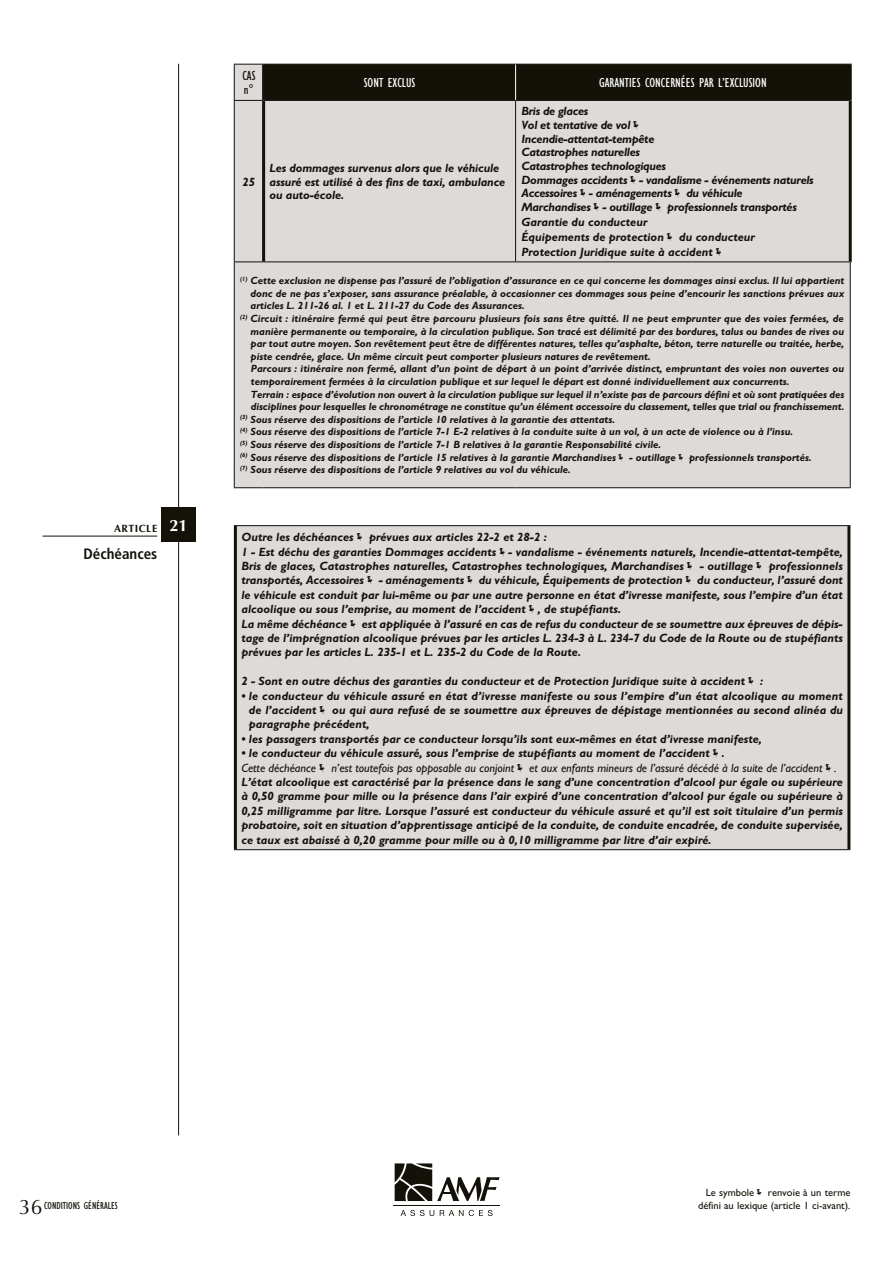
<style>
.page{position:relative;width:893px;height:1263px;background:#fff}
.page>*{position:absolute;margin:0;border:0;box-sizing:border-box;transform-origin:0 0}
.t1{font:700 16.5px "Optima";color:#fff}
.t2{font:700 condensed 15px "Frutiger";color:#131108}
.t3{font:condensed 13.5px "Gill Sans";color:#fff}
.t4{font:condensed 13.5px/14.2px "Gill Sans";color:#131108}
.t5{font:italic 700 12px/14.4px "Gill Sans";color:#131108}
.t6{font:italic 700 12px/13.6px "Gill Sans";letter-spacing:-.025em;color:#131108}
.t7{font:italic 12px "Gill Sans";color:#131108}
.t8{font:italic 700 10.5px "Gill Sans";color:#131108}
.t9{font:10.5px/12.6px "Gill Sans";color:#131108;text-align:right}
.t10{font:condensed 10.5px "Gill Sans";color:#131108}
.t11{font:700 10.5px "Optima";letter-spacing:.05em;color:#131108}
.s1{font-family:"Optima";font-stretch:normal;font-size:21px}
</style>
<div class="page">
<hr style="left:393px;top:1205px;width:107px;height:1px;background:#131108">
<svg style="left:394px;top:1163px;width:1px;height:38px"></svg>
<svg style="left:395px;top:1163px;width:105px;height:38px"></svg>
<svg style="left:401px;top:1210px;width:33px;height:6px"></svg>
<svg style="left:440px;top:1210px;width:53px;height:6px"></svg>
<hr style="left:178px;top:64px;width:1px;height:1071px;background:#131108">
<div style="left:235px;top:101px;width:615px;height:386px;background:#dcdbda"></div>
<div style="left:234px;top:64px;width:615px;height:37px;background:#131108"></div>
<hr style="left:234px;top:101px;width:1px;height:160px;background:#131108">
<hr style="left:234px;top:261px;width:30px;height:1px;background:#131108">
<hr style="left:234px;top:262px;width:1px;height:225px;background:#131108">
<hr style="left:234px;top:487px;width:30px;height:1px;background:#131108">
<hr style="left:264px;top:487px;width:252px;height:1px;background:#131108">
<hr style="left:516px;top:487px;width:335px;height:1px;background:#131108">
<hr style="left:264px;top:64px;width:252px;height:1px;background:#131108">
<hr style="left:265px;top:100px;width:251px;height:1px;background:#131108">
<hr style="left:516px;top:64px;width:336px;height:1px;background:#131108">
<hr style="left:516px;top:100px;width:333px;height:1px;background:#131108">
<hr style="left:262px;top:65px;width:3px;height:35px;background:#131108">
<hr style="left:849px;top:65px;width:3px;height:35px;background:#131108">
<hr style="left:515px;top:65px;width:1px;height:35px;background:#fff">
<hr style="left:262px;top:100px;width:3px;height:161px;background:#131108">
<hr style="left:264px;top:261px;width:252px;height:1px;background:#131108">
<hr style="left:515px;top:101px;width:1px;height:160px;background:#131108">
<hr style="left:849px;top:100px;width:3px;height:161px;background:#131108">
<hr style="left:516px;top:261px;width:336px;height:1px;background:#131108">
<hr style="left:850px;top:262px;width:1px;height:225px;background:#131108">
<div style="left:235px;top:526px;width:614px;height:324px;background:#dcdbda"></div>
<hr style="left:234px;top:525px;width:616px;height:1px;background:#131108">
<hr style="left:234px;top:849px;width:616px;height:1px;background:#131108">
<hr style="left:234px;top:526px;width:3px;height:323px;background:#131108">
<hr style="left:847px;top:526px;width:3px;height:323px;background:#131108">
<hr style="left:43px;top:536px;width:114px;height:1px;background:#131108">
<div style="left:162px;top:507px;width:34px;height:35px;background:#131108"></div>
<svg style="left:633px;top:121px;width:5px;height:9px"></svg>
<svg style="left:630px;top:175px;width:5px;height:9px"></svg>
<svg style="left:580px;top:189px;width:5px;height:9px"></svg>
<svg style="left:675px;top:189px;width:5px;height:9px"></svg>
<svg style="left:594px;top:202px;width:5px;height:10px"></svg>
<svg style="left:656px;top:202px;width:5px;height:10px"></svg>
<svg style="left:667px;top:232px;width:5px;height:10px"></svg>
<svg style="left:716px;top:247px;width:5px;height:10px"></svg>
<svg style="left:619px;top:453px;width:4px;height:8px"></svg>
<svg style="left:679px;top:453px;width:4px;height:8px"></svg>
<p class="t11" style="left:114px;top:522px;width:45px">ARTICLE</p>
<p class="t2" style="left:83px;top:545px;width:75px">Déchéances</p>
<h1 class="t1" style="left:169px;top:515px;width:20px">21</h1>
<p class="t4" style="left:242px;top:69px;width:15px">CAS n°</p>
<p class="t3" style="left:364px;top:76px;width:53px">SONT EXCLUS</p>
<p class="t3" style="left:599px;top:76px;width:169px">GARANTIES CONCERNÉES PAR L’EXCLUSION</p>
<p class="t6" style="left:522px;top:105px;width:294px">Bris de glaces<br>Vol et tentative de vol<br>Incendie-attentat-tempête<br>Catastrophes naturelles<br>Catastrophes technologiques<br>Dommages accidents - vandalisme - événements naturels Accessoires - aménagements du véhicule Marchandises - outillage professionnels transportés</p>
<p class="t5" style="left:522px;top:214px;width:144px;line-height:15px">Garantie du conducteur<br>Équipements de protection</p>
<p class="t5" style="left:270px;top:161px;width:237px;line-height:13.6px">Les dommages survenus alors que le véhicule assuré est utilisé à des fins de taxi, ambulance ou auto-école.</p>
<p class="t5" style="left:243px;top:174px;width:14px">25</p>
<p class="t5" style="left:522px;top:229px;width:235px;line-height:15px;text-indent:158px">du conducteur<br>Protection Juridique suite à accident</p>
<p class="t8" style="left:240px;top:275px;width:606px"><sup>(1)</sup> Cette exclusion ne dispense pas l’assuré de l’obligation d’assurance en ce qui concerne les dommages ainsi exclus. Il lui appartient</p>
<p class="t8" style="left:251px;top:287px;width:595px">donc de ne pas s’exposer, sans assurance préalable, à occasionner ces dommages sous peine d’encourir les sanctions prévues aux</p>
<p class="t8" style="left:251px;top:300px;width:276px">articles L. 211-26 al. 1 et L. 211-27 du Code des Assurances.</p>
<p class="t8" style="left:240px;top:312px;width:605px"><sup>(2)</sup> Circuit : itinéraire fermé qui peut être parcouru plusieurs fois sans être quitté. Il ne peut emprunter que des voies fermées, de</p>
<p class="t8" style="left:251px;top:325px;width:595px">manière permanente ou temporaire, à la circulation publique. Son tracé est délimité par des bordures, talus ou bandes de rives ou</p>
<p class="t8" style="left:251px;top:338px;width:595px">par tout autre moyen. Son revêtement peut être de différentes natures, telles qu’asphalte, béton, terre naturelle ou traitée, herbe,</p>
<p class="t8" style="left:251px;top:350px;width:402px">piste cendrée, glace. Un même circuit peut comporter plusieurs natures de revêtement.</p>
<p class="t8" style="left:251px;top:363px;width:595px">Parcours : itinéraire non fermé, allant d’un point de départ à un point d’arrivée distinct, empruntant des voies non ouvertes ou</p>
<p class="t8" style="left:251px;top:375px;width:540px">temporairement fermées à la circulation publique et sur lequel le départ est donné individuellement aux concurrents.</p>
<p class="t8" style="left:251px;top:388px;width:595px">Terrain : espace d’évolution non ouvert à la circulation publique sur lequel il n’existe pas de parcours défini et où sont pratiquées des</p>
<p class="t8" style="left:251px;top:401px;width:595px">disciplines pour lesquelles le chronométrage ne constitue qu’un élément accessoire du classement, telles que trial ou franchissement.</p>
<p class="t8" style="left:240px;top:413px;width:376px"><sup>(3)</sup> Sous réserve des dispositions de l’article 10 relatives à la garantie des attentats.</p>
<p class="t8" style="left:240px;top:426px;width:554px"><sup>(4)</sup> Sous réserve des dispositions de l’article 7-1 E-2 relatives à la conduite suite à un vol, à un acte de violence ou à l’insu.</p>
<p class="t8" style="left:240px;top:438px;width:422px"><sup>(5)</sup> Sous réserve des dispositions de l’article 7-1 B relatives à la garantie Responsabilité civile.</p>
<p class="t8" style="left:240px;top:451px;width:377px"><sup>(6)</sup> Sous réserve des dispositions de l’article 15 relatives à la garantie Marchandises</p>
<p class="t8" style="left:629px;top:451px;width:48px">- outillage</p>
<p class="t8" style="left:689px;top:451px;width:124px">professionnels transportés.</p>
<p class="t8" style="left:240px;top:464px;width:332px"><sup>(7)</sup> Sous réserve des dispositions de l’article 9 relatives au vol du véhicule.</p>
<p class="t5" style="left:241px;top:530px;width:603px;text-indent:128px">prévues aux articles 22-2 et 28-2 :<br>1 - Est déchu des garanties Dommages accidents - vandalisme - événements naturels, Incendie-attentat-tempête,<br>Bris de glaces, Catastrophes naturelles, Catastrophes technologiques, Marchandises</p>
<p class="t5" style="left:241px;top:530px;width:114px">Outre les déchéances</p>
<p class="t5" style="left:241px;top:559px;width:603px;text-indent:527px">professionnels transportés, Accessoires - aménagements du véhicule, Équipements de protection du conducteur, l’assuré dont le véhicule est conduit par lui-même ou par une autre personne en état d’ivresse manifeste, sous l’empire d’un état alcoolique ou sous l’emprise, au moment de l’accident , de stupéfiants.<br>La même déchéance est appliquée à l’assuré en cas de refus du conducteur de se soumettre aux épreuves de dépis&shy;tage de l’imprégnation alcoolique prévues par les articles L. 234-3 à L. 234-7 du Code de la Route ou de stupéfiants prévues par les articles L. 235-1 et L. 235-2 du Code de la Route.</p>
<p class="t5" style="left:241px;top:674px;width:505px">2 - Sont en outre déchus des garanties du conducteur et de Protection Juridique suite à accident</p>
<p class="t5" style="left:760px;top:674px;width:5px">:</p>
<p class="t5" style="left:249px;top:688px;width:595px;text-indent:-8px">• le conducteur du véhicule assuré en état d’ivresse manifeste ou sous l’empire d’un état alcoolique au moment de l’accident</p>
<p class="t5" style="left:700px;top:559px;width:55px">- outillage</p>
<p class="t5" style="left:249px;top:703px;width:596px;text-indent:83px">ou qui aura refusé de se soumettre aux épreuves de dépistage mentionnées au second alinéa du paragraphe précédent,</p>
<p class="t5" style="left:241px;top:732px;width:522px">• les passagers transportés par ce conducteur lorsqu’ils sont eux-mêmes en état d’ivresse manifeste,</p>
<p class="t5" style="left:241px;top:746px;width:485px">• le conducteur du véhicule assuré, sous l’emprise de stupéfiants au moment de l’accident .</p>
<p class="t7" style="left:241px;top:761px;width:76px">Cette déchéance</p>
<p class="t7" style="left:331px;top:761px;width:184px">n’est toutefois pas opposable au conjoint</p>
<p class="t7" style="left:529px;top:761px;width:309px">et aux enfants mineurs de l’assuré décédé à la suite de l’accident .</p>
<p class="t5" style="left:241px;top:775px;width:603px;text-align:justify">L’état alcoolique est caractérisé par la présence dans le sang d’une concentration d’alcool pur égale ou supérieure à 0,50 gramme pour mille ou la présence dans l’air expiré d’une concentration d’alcool pur égale ou supérieure à 0,25 milligramme par litre. Lorsque l’assuré est conducteur du véhicule assuré et qu’il est soit titulaire d’un permis probatoire, soit en situation d’apprentissage anticipé de la conduite, de conduite encadrée, de conduite supervisée, ce taux est abaissé à 0,20 gramme pour mille ou à 0,10 milligramme par litre d’air expiré.</p>
<p class="t10" style="left:19px;top:1199px;width:100px"><span class="s1">36</span>CONDITIONS GÉNÉRALES</p>
<p class="t9" style="left:706px;top:1186px;width:50px">Le symbole</p>
<p class="t9" style="left:698px;top:1186px;width:154px">renvoie à un terme<br>défini au lexique (article 1 ci-avant).</p>
</div>
